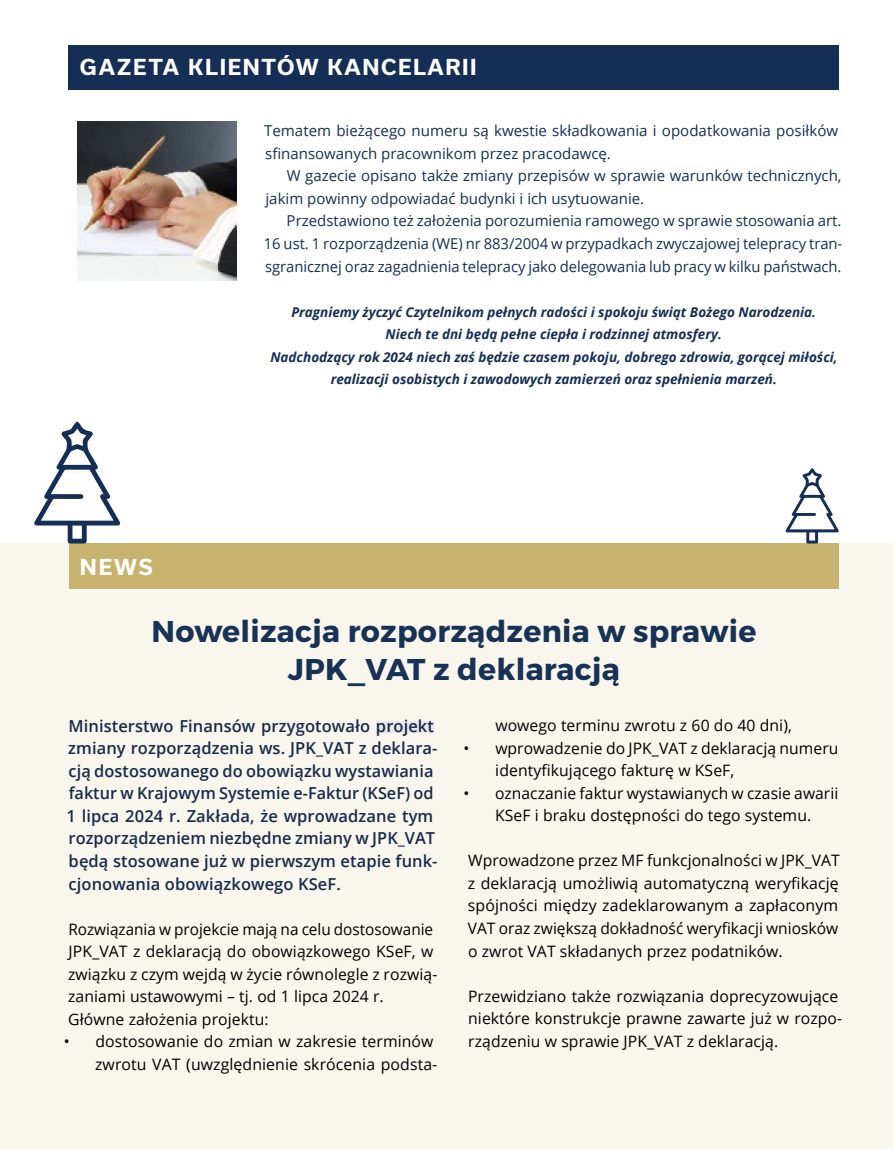
<style>
.page{position:relative;width:893px;height:1149px;background:#fff}
.page>*{position:absolute;margin:0;border:0;box-sizing:border-box;transform-origin:0 0}
.t1{font:30px/37.5px "Trueno Bd";letter-spacing:.01em;color:#183255;text-align:center}
.t2{font:700 21px "Usual";letter-spacing:.075em;color:#fff}
.t3{font:600 16.5px/22.5px "Open Sans";letter-spacing:.005em;color:#182a4b}
.t4{font:15.75px/22.5px "Open Sans";letter-spacing:.005em;color:#000}
.t5{font:15px/22.5px "Open Sans";color:#152e55}
.t6{font:italic 700 13.5px/22.5px "Open Sans";color:#152e55;text-align:center}
</style>
<div class="page">
<div style="left:0;top:543px;width:893px;height:605px;background:#f9f6ed"></div>
<div style="left:376px;top:721px;width:58px;height:12px;background:#e8e7ed"></div>
<div style="left:68px;top:45px;width:771px;height:45px;background:#152e55"></div>
<div style="left:69px;top:543px;width:770px;height:45px;background:#c7b36d"></div>
<svg style="left:785px;top:468px;width:54px;height:75px"></svg>
<svg style="left:34px;top:422px;width:87px;height:121px"></svg>
<img style="left:77px;top:121px;width:160px;height:159px">
<h2 class="t2" style="left:80px;top:55px;width:398px">GAZETA KLIENTÓW KANCELARII</h2>
<h2 class="t2" style="left:80px;top:554px;width:74px">NEWS</h2>
<p class="t5" style="left:264px;top:119px;width:576px">Tematem bieżącego numeru są kwestie składkowania i opodatkowania posiłków sfinansowanych pracownikom przez pracodawcę.</p>
<p class="t5" style="left:266px;top:164px;width:578px;text-indent:21px">W gazecie opisano także zmiany przepisów w sprawie warunków technicznych, jakim powinny odpowiadać budynki i ich usytuowanie.</p>
<p class="t5" style="left:264px;top:209px;width:580px;text-align:justify;text-indent:23px">Przedstawiono też założenia porozumienia ramowego w sprawie stosowania art.<br>16 ust. 1 rozporządzenia (WE) nr 883/2004 w przypadkach zwyczajowej telepracy tran&shy;sgranicznej oraz zagadnienia telepracy jako delegowania lub pracy w kilku państwach.</p>
<p class="t6" style="left:270px;top:300px;width:569px">Pragniemy życzyć Czytelnikom pełnych radości i spokoju świąt Bożego Narodzenia.<br>Niech te dni będą pełne ciepła i rodzinnej atmosfery.<br>Nadchodzący rok 2024 niech zaś będzie czasem pokoju, dobrego zdrowia, gorącej miłości, realizacji osobistych i zawodowych zamierzeń oraz spełnienia marzeń.</p>
<h1 class="t1" style="left:152px;top:613px;width:606px">Nowelizacja rozporządzenia w sprawie<br>JPK_VAT z deklaracją</h1>
<p class="t3" style="left:67px;top:714px;width:372px">Ministerstwo Finansów przygotowało projekt zmiany rozporządzenia ws. JPK_VAT z deklara&shy;cją dostosowanego do obowiązku wystawiania faktur w Krajowym Systemie e-Faktur (KSeF) od 1 lipca 2024 r. Zakłada, że wprowadzane tym rozporządzeniem niezbędne zmiany w JPK_VAT będą stosowane już w pierwszym etapie funk&shy;cjonowania obowiązkowego KSeF.</p>
<p class="t4" style="left:68px;top:916px;width:371px">Rozwiązania w projekcie mają na celu dostosowanie JPK_VAT z deklaracją do obowiązkowego KSeF, w związku z czym wejdą w życie równolegle z rozwią&shy;zaniami ustawowymi – tj. od 1 lipca 2024 r.<br>Główne założenia projektu:</p>
<p class="t4" style="left:64px;top:1029px;width:375px;text-align:right">• dostosowanie do zmian w zakresie terminów zwrotu VAT (uwzględnienie skrócenia podsta-</p>
<p class="t4" style="left:495px;top:713px;width:298px">wowego terminu zwrotu z 60 do 40 dni),</p>
<p class="t4" style="left:495px;top:736px;width:345px;text-indent:-32px">• wprowadzenie do JPK_VAT z deklaracją numeru identyfikującego fakturę w KSeF,</p>
<p class="t4" style="left:463px;top:781px;width:376px;text-align:center">• oznaczanie faktur wystawianych w czasie awarii<br>KSeF i braku dostępności do tego systemu.</p>
<p class="t4" style="left:468px;top:848px;width:374px;text-align:justify">Wprowadzone przez MF funkcjonalności w JPK_VAT z deklaracją umożliwią automatyczną weryfikację spójności między zadeklarowanym a zapłaconym VAT oraz zwiększą dokładność weryfikacji wniosków o zwrot VAT składanych przez podatników.</p>
<p class="t4" style="left:468px;top:983px;width:376px">Przewidziano także rozwiązania doprecyzowujące niektóre konstrukcje prawne zawarte już w rozpo&shy;rządzeniu w sprawie JPK_VAT z deklaracją.</p>
</div>
